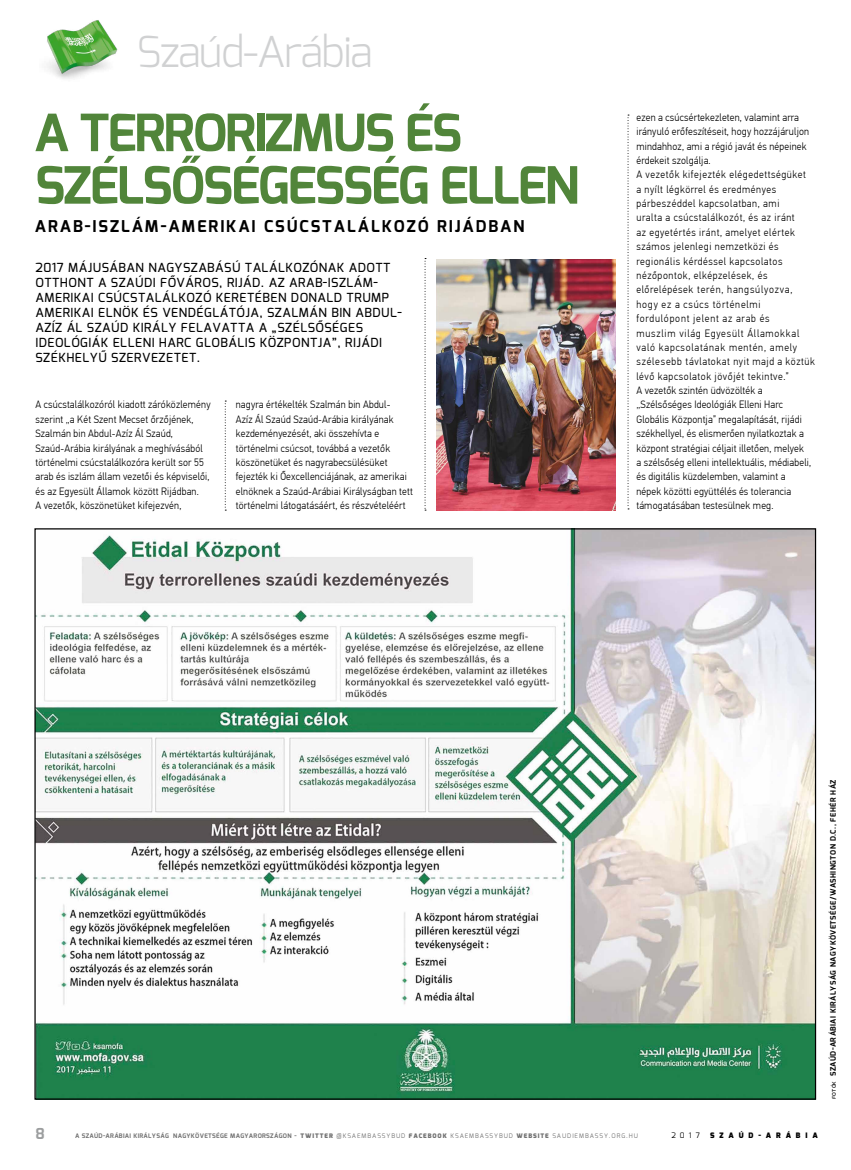
<style>
.page{position:relative;width:851px;height:1170px;background:#fff}
.page>*{position:absolute;margin:0;border:0;box-sizing:border-box;transform-origin:0 0}
.t1{font:700 51.25px/52.5px "Exo";letter-spacing:-.04em;color:#51853a}
.t2{font:300 42.5px "Exo";letter-spacing:-.03em;color:#d0d1d2}
.t3{font:700 16.25px "Exo";letter-spacing:.12em;color:#000}
.t4{font:700 15px "Exo";color:#9c9e9f}
.t5{font:500 12.5px/15px "Exo";letter-spacing:.04em;color:#000}
.t6{font:300 10.62px/14.4px "PF Din Text Pro";letter-spacing:.02em;color:#000;scale:.92 1}
.t7{font:700 7.5px "Exo";letter-spacing:.06em;color:#000}
.t8{font:900 7.5px "Exo";letter-spacing:.65em;color:#000}
.t9{font:7.5px "Exo";color:#000}
.t10{font:700 6.25px "Exo";letter-spacing:.05em;color:#000}
.s1{font-weight:900}
.s2{font-weight:400}
.s3{font-weight:500;font-size:6.25px}
</style>
<div class="page">
<svg style="left:424px;top:258px;width:2px;height:252px"></svg>
<svg style="left:627px;top:115px;width:2px;height:394px"></svg>
<svg style="left:225px;top:400px;width:1px;height:110px"></svg>
<img style="left:47px;top:20px;width:71px;height:59px">
<img style="left:436px;top:259px;width:179px;height:251px">
<img style="left:36px;top:530px;width:778px;height:567px">
<h2 class="t2" style="left:136px;top:25px;width:237px">Szaúd-Arábia</h2>
<h1 class="t1" style="left:34px;top:107px;width:547px">A TERRORIZMUS ÉS<br>SZÉLSŐSÉGESSÉG ELLEN</h1>
<h3 class="t3" style="left:35px;top:215px;width:491px">ARAB-ISZLÁM-AMERIKAI CSÚCSTALÁLKOZÓ RIJÁDBAN</h3>
<p class="t5" style="left:35px;top:259px;width:368px">2017 MÁJUSÁBAN NAGYSZABÁSÚ TALÁLKOZÓNAK ADOTT OTTHONT A SZAÚDI FŐVÁROS, RIJÁD. AZ ARAB-ISZLÁM-AMERIKAI CSÚCSTALÁLKOZÓ KERETÉBEN DONALD TRUMP AMERIKAI ELNÖK ÉS VENDÉGLÁTÓJA, SZALMÁN BIN ABDUL-AZÍZ ÁL SZAÚD KIRÁLY FELAVATTA A „SZÉLSŐSÉGES IDEOLÓGIÁK ELLENI HARC GLOBÁLIS KÖZPONTJA”, RIJÁDI SZÉKHELYŰ SZERVEZETET.</p>
<p class="t6" style="left:35px;top:398px;width:192px">A csúcstalálkozóról kiadott záróközlemény szerint „a Két Szent Mecset őrzőjének, Szalmán bin Abdul-Azíz Ál Szaúd, Szaúd-Arábia királyának a meghívásából történelmi csúcstalálkozóra került sor 55 arab és iszlám állam vezetői és képviselői, és az Egyesült Államok között Rijádban.<br>A vezetők, köszönetüket kifejezvén,</p>
<p class="t6" style="left:236px;top:398px;width:194px">nagyra értékelték Szalmán bin Abdul-<br>Azíz Ál Szaúd Szaúd-Arábia királyának kezdeményezését, aki összehívta e történelmi csúcsot, továbbá a vezetők köszönetüket és nagyrabecsülésüket fejezték ki Őexcellenciájának, az amerikai elnöknek a Szaúd-Arábiai Királyságban tett történelmi látogatásáért, és részvételéért</p>
<p class="t6" style="left:636px;top:110px;width:195px">ezen a csúcsértekezleten, valamint arra irányuló erőfeszítéseit, hogy hozzájáruljon mindahhoz, ami a régió javát és népeinek érdekeit szolgálja.<br>A vezetők kifejezték elégedettségüket<br>a nyílt légkörrel és eredményes párbeszéddel kapcsolatban, ami<br>uralta a csúcstalálkozót, és az iránt<br>az egyetértés iránt, amelyet elértek számos jelenlegi nemzetközi és regionális kérdéssel kapcsolatos nézőpontok, elképzelések, és előrelépések terén, hangsúlyozva, hogy ez a csúcs történelmi fordulópont jelent az arab és<br>muszlim világ Egyesült Államokkal való kapcsolatának mentén, amely szélesebb távlatokat nyit majd a köztük lévő kapcsolatok jövőjét tekintve.”<br>A vezetők szintén üdvözölték a „Szélsőséges Ideológiák Elleni Harc Globális Központja” megalapítását, rijádi székhellyel, és elismerően nyilatkoztak a központ stratégiai céljait illetően, melyek<br>a szélsőség elleni intellektuális, médiabeli, és digitális küzdelemben, valamint a<br>népek közötti együttélés és tolerancia támogatásában testesülnek meg.</p>
<h3 class="t4" style="left:35px;top:1123px;width:11px">8</h3>
<p class="t10" style="left:75px;top:1131px;width:564px">A SZAÚD-ARÁBIAI KIRÁLYSÁG NAGYKÖVETSÉGE MAGYARORSZÁGON - <span class="s1">TWITTER</span> <span class="s2">@KSAEMBASSYBUD</span> <span class="s1">FACEBOOK</span> <span class="s2">KSAEMBASSYBUD</span> <span class="s1">WEBSITE</span> <span class="s2">SAUDIEMBASSY.ORG.HU</span></p>
<p class="t7" style="left:828px;top:1098px;width:321px;rotate:-90deg"><span class="s3">fotók</span> SZAÚD-ARÁBIAI KIRÁLYSÁG NAGYKÖVETSÉGE/WASHINGTON D.C., FEHÉR HÁZ</p>
<p class="t9" style="left:671px;top:1130px;width:30px">2017</p>
<p class="t8" style="left:710px;top:1130px;width:109px">SZAÚD-ARÁBIA</p>
</div>
